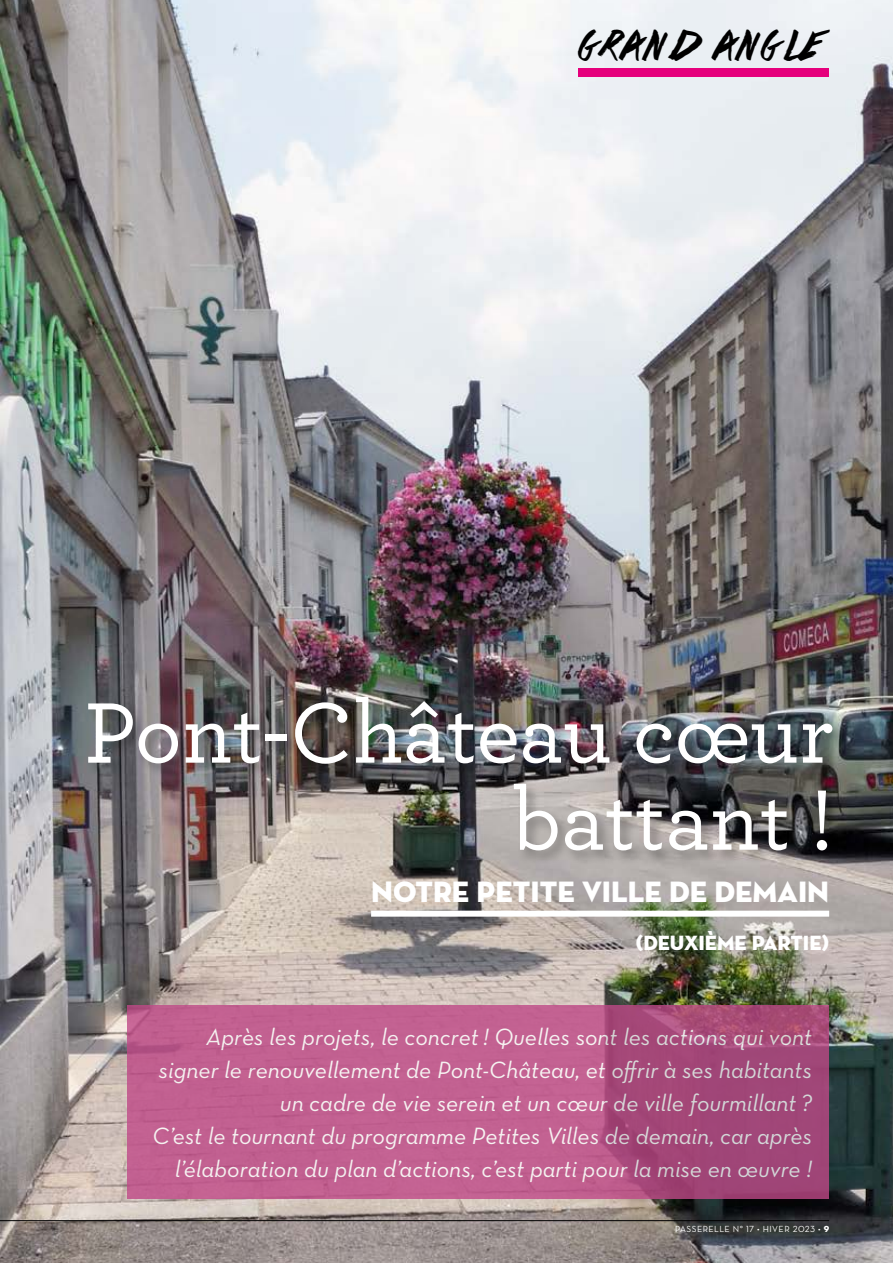
<style>
.page{position:relative;width:893px;height:1263px;background:#fff}
.page>*{position:absolute;margin:0;border:0;box-sizing:border-box;transform-origin:0 0}
.t1{font:500 90px/87px "Archer Pro";color:#fff;text-align:right}
.t2{font:45px "Da Streets";letter-spacing:.05em;color:#000}
.t3{font:30px "Neutra Disp Titling";color:#fff}
.t4{font:24px/33px "Neutra Text Book Italic Alt";color:#fff;text-align:right}
.t5{font:21px "Neutra Disp Titling";color:#fff}
.t6{font:9px "Neutra Text Book Alt";letter-spacing:.05em;color:#fff}
.s1{font-family:"Neutra Disp Titling"}
</style>
<div class="page">
<img style="left:0;top:0;width:893px;height:1263px">
<div style="left:578px;top:68px;width:251px;height:9px;background:#e5007c"></div>
<svg style="left:128px;top:1006px;width:701px;height:193px;background:#b75888"></svg>
<div style="left:371px;top:911px;width:458px;height:6px;background:#fff"></div>
<div style="left:85px;top:694px;width:762px;height:171px;background:#000;opacity:.3"></div>
<hr style="left:0;top:1220px;width:829px;height:1px;background:#000">
<h2 class="t2" style="left:578px;top:24px;width:242px">GRAND ANGLE</h2>
<h1 class="t1" style="left:84px;top:684px;width:751px">Pont-Château cœur battant !</h1>
<p class="t3" style="left:371px;top:873px;width:460px">NOTRE PETITE VILLE DE DEMAIN</p>
<p class="t5" style="left:636px;top:930px;width:195px">(DEUXIÈME PARTIE)</p>
<p class="t4" style="left:152px;top:1020px;width:661px">Après les projets, le concret ! Quelles sont les actions qui vont signer le renouvellement de Pont-Château, et offrir à ses habitants un cadre de vie serein et un cœur de ville fourmillant ?<br>C’est le tournant du programme Petites Villes de demain, car après l’élaboration du plan d’actions, c’est parti pour la mise en œuvre !</p>
<p class="t6" style="left:675px;top:1223px;width:156px">PASSERELLE N° 17 • HIVER 2023 • <span class="s1">9</span></p>
</div>
